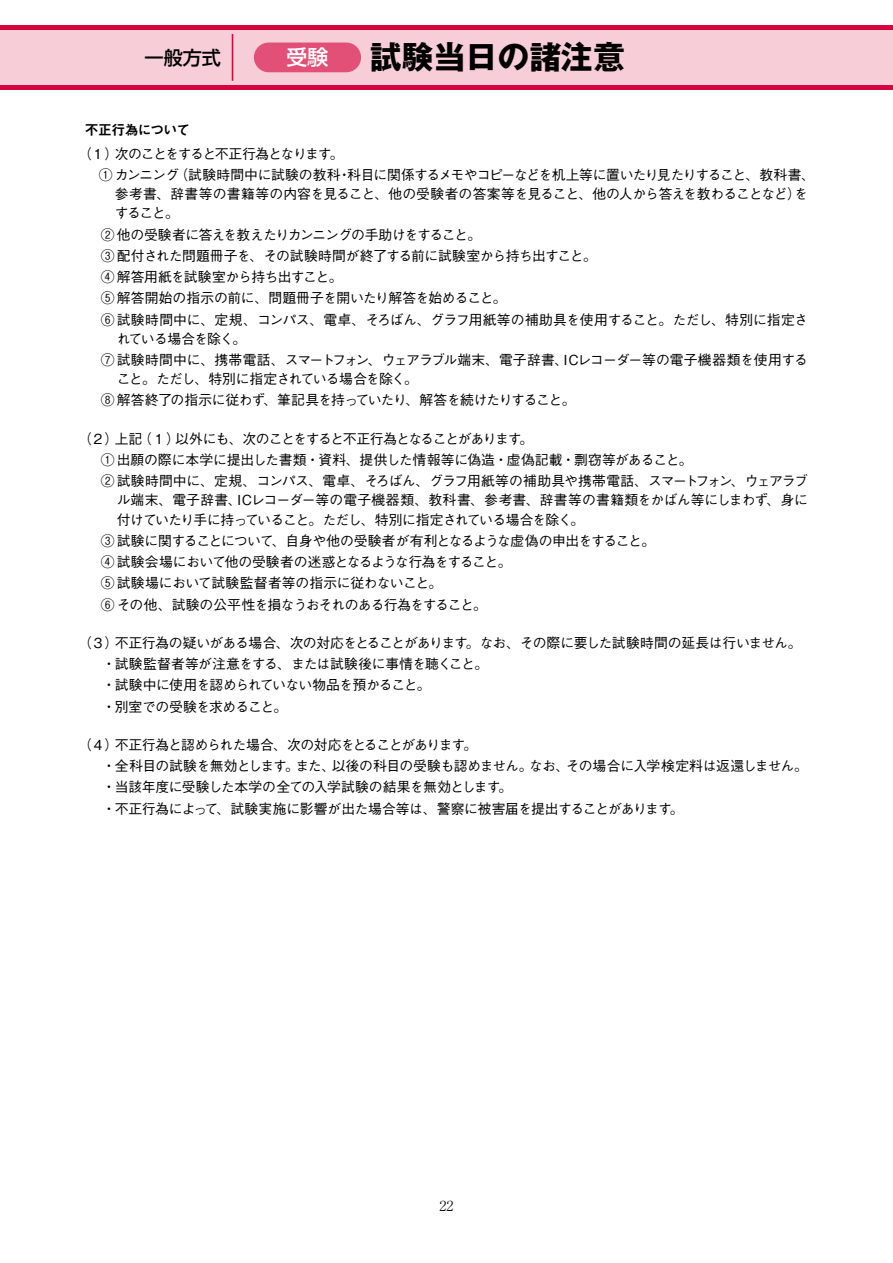
<style>
.page{position:relative;width:893px;height:1263px;background:#fff}
.page>*{position:absolute;margin:0;border:0;box-sizing:border-box;transform-origin:0 0}
.t1{font:700 31.95px "Gothic MB101 Pro";color:#000}
.t2{font:500 20.85px "Shin Go Pro";color:#fff}
.t3{font:500 19.2px "Shin Go Pro";color:#000}
.t4{font:500 13.8px/21.3px "Gothic BBB Pro";letter-spacing:-.04em;color:#000}
.t5{font:500 13.8px/21.3px "Gothic BBB Pro";letter-spacing:-.065em;color:#000}
.t6{font:13.8px "Midashi Go Pro MB31";letter-spacing:-.06em;color:#000}
.t7{font:300 13.8px "Ryumin Pro";color:#000}
</style>
<div class="page">
<div style="left:0;top:26px;width:893px;height:63px;background:#f7cdd8"></div>
<hr style="left:0;top:26px;width:893px;height:4px;background:#d7053d">
<hr style="left:0;top:85px;width:893px;height:4px;background:#d7053d">
<div style="left:254px;top:43px;width:107px;height:29px;background:#e35077;border-radius:15px"></div>
<hr style="left:232px;top:34px;width:1px;height:47px;background:#d7053d">
<h3 class="t3" style="left:145px;top:42px;width:78px">一般方式</h3>
<h2 class="t2" style="left:287px;top:40px;width:43px">受験</h2>
<h1 class="t1" style="left:370px;top:30px;width:257px">試験当日の諸注意</h1>
<p class="t6" style="left:85px;top:119px;width:107px">不正行為について</p>
<p class="t5" style="left:99px;top:141px;width:717px;text-indent:-21px">（１）次のことをすると不正行為となります。<br>① カンニング（試験時間中に試験の教科・科目に関係するメモやコピーなどを机上等に置いたり見たりすること、教科書、</p>
<p class="t4" style="left:115px;top:183px;width:695px;line-height:19.2px">参考書、辞書等の書籍等の内容を見ること、他の受験者の答案等を見ること、他の人から答えを教わることなど）をすること。</p>
<p class="t4" style="left:101px;top:222px;width:709px">②他の受験者に答えを教えたりカンニングの手助けをすること。<br>③ 配付された問題冊子を、その試験時間が終了する前に試験室から持ち出すこと。<br>④ 解答用紙を試験室から持ち出すこと。<br>⑤ 解答開始の指示の前に、問題冊子を開いたり解答を始めること。<br>⑥試験時間中に、定規、コンパス、電卓、そろばん、グラフ用紙等の補助具を使用すること。ただし、特別に指定さ</p>
<p class="t4" style="left:101px;top:326px;width:709px;text-indent:16px">れている場合を除く。<br>⑦試験時間中に、携帯電話、スマートフォン、ウェアラブル端末、電子辞書、ICレコーダー等の電子機器類を使用する</p>
<p class="t4" style="left:101px;top:367px;width:476px;text-indent:16px">こと。ただし、特別に指定されている場合を除く。<br>⑧ 解答終了の指示に従わず、筆記具を持っていたり、解答を続けたりすること。</p>
<p class="t4" style="left:101px;top:426px;width:709px;text-indent:-23px">（２）上記（ 1 ）以外にも、次のことをすると不正行為となることがあります。<br>① 出願の際に本学に提出した書類・資料、提供した情報等に偽造・虚偽記載・剽窃等があること。<br>②試験時間中に、定規、コンパス、電卓、そろばん、グラフ用紙等の補助具や携帯電話、スマートフォン、ウェアラブ</p>
<p class="t4" style="left:117px;top:489px;width:693px;line-height:19.2px">ル端末、電子辞書、ICレコーダー等の電子機器類、教科書、参考書、辞書等の書籍類をかばん等にしまわず、身に付けていたり手に持っていること。ただし、特別に指定されている場合を除く。</p>
<p class="t4" style="left:101px;top:528px;width:556px">③ 試験に関することについて、自身や他の受験者が有利となるような虚偽の申出をすること。④ 試験会場において他の受験者の迷惑となるような行為をすること。<br>⑤ 試験場において試験監督者等の指示に従わないこと。<br>⑥ その他、試験の公平性を損なうおそれのある行為をすること。</p>
<p class="t4" style="left:102px;top:630px;width:701px;text-indent:-24px">（３）不正行為の疑いがある場合、次の対応をとることがあります。なお、その際に要した試験時間の延長は行いません。・試験監督者等が注意をする、または試験後に事情を聴くこと。<br>・試験中に使用を認められていない物品を預かること。<br>・別室での受験を求めること。</p>
<p class="t4" style="left:102px;top:732px;width:707px;text-indent:-24px">（４）不正行為と認められた場合、次の対応をとることがあります。<br>・全科目の試験を無効とします。また、以後の科目の受験も認めません。なお、その場合に入学検定料は返還しません。・当該年度に受験した本学の全ての入学試験の結果を無効とします。<br>・不正行為によって、試験実施に影響が出た場合等は、警察に被害届を提出することがあります。</p>
<p class="t7" style="left:440px;top:1195px;width:15px">22</p>
</div>
